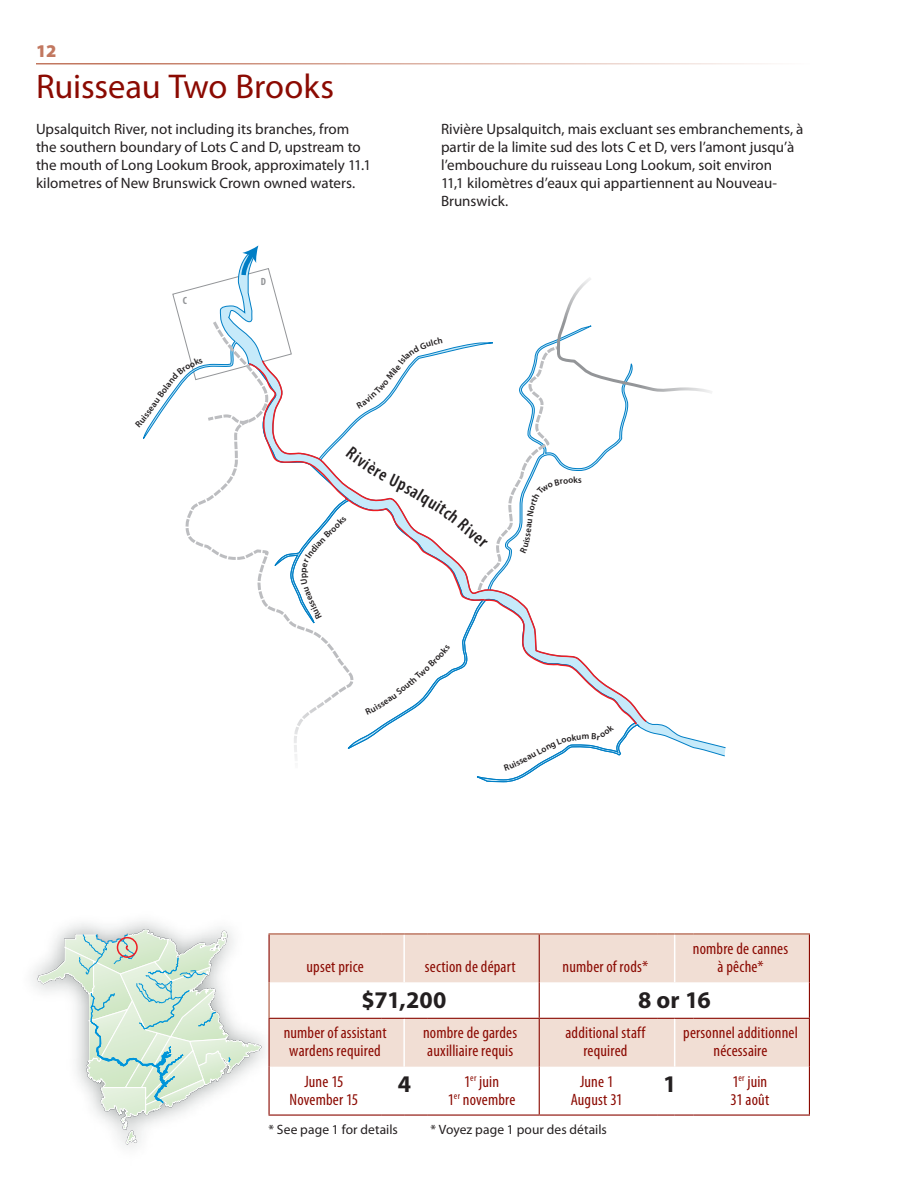
<style>
.page{position:relative;width:918px;height:1188px;background:#fff}
.page>*{position:absolute;margin:0;border:0;box-sizing:border-box;transform-origin:0 0}
.lease{font:34.5px "Myriad Pro";letter-spacing:-.005em;color:#8b0a02}
.table_data{font:700 24px "Myriad Pro";color:#231f20}
.t1{font:600 condensed 18px "Myriad Pro";color:#231f20}
.t2{font:900 18px "Myriad Pro";color:#c27860}
.table_head{font:condensed 16.5px/18px "Myriad Pro";letter-spacing:.01em;color:#8b0a02;text-align:center}
.text{font:15px/18px "Myriad Pro";color:#231f20}
.note_text{font:13.5px "Myriad Pro";letter-spacing:.005em;color:#231f20}
.t3{font:700 condensed 10.5px "Myriad Pro";color:#939598}
.t4{font:600 9px "Myriad Pro";color:#231f20}
</style>
<div class="page">
<svg style="left:143px;top:405px;width:582px;height:377px"></svg>
<svg style="left:292px;top:405px;width:347px;height:321px"></svg>
<svg style="left:186px;top:417px;width:171px;height:354px"></svg>
<svg style="left:36px;top:928px;width:227px;height:218px"></svg>
<div style="left:117px;top:937px;width:21px;height:21px;border:2px solid #ee1d23;border-radius:50%"></div>
<svg style="left:266px;top:676px;width:79px;height:104px"></svg>
<hr style="left:36px;top:63px;width:774px;height:1px;background:#c27860">
<svg style="left:270px;top:934px;width:539px;height:133px;fill:#f1ded4"></svg>
<hr style="left:403px;top:1019px;width:2px;height:48px;background:#fff">
<hr style="left:674px;top:1019px;width:1px;height:48px;background:#fff">
<hr style="left:403px;top:934px;width:2px;height:48px;background:#fff">
<hr style="left:674px;top:934px;width:1px;height:48px;background:#fff">
<hr style="left:268px;top:934px;width:2px;height:48px;background:#8b0a02">
<hr style="left:268px;top:933px;width:114px;height:1px;background:#aa5137">
<svg style="left:382px;top:933px;width:45px;height:1px"></svg>
<hr style="left:427px;top:933px;width:112px;height:1px;background:#aa5137">
<hr style="left:539px;top:934px;width:1px;height:48px;background:#8b0a02">
<hr style="left:539px;top:933px;width:118px;height:1px;background:#aa5137">
<svg style="left:657px;top:933px;width:36px;height:1px"></svg>
<hr style="left:693px;top:933px;width:117px;height:1px;background:#aa5137">
<hr style="left:809px;top:934px;width:1px;height:48px;background:#8b0a02">
<hr style="left:268px;top:982px;width:2px;height:36px;background:#aa5137">
<hr style="left:539px;top:982px;width:1px;height:36px;background:#8b0a02">
<hr style="left:809px;top:982px;width:1px;height:36px;background:#8b0a02">
<hr style="left:268px;top:1019px;width:2px;height:48px;background:#8b0a02">
<hr style="left:268px;top:1018px;width:114px;height:1px;background:#8b0a02">
<svg style="left:382px;top:1018px;width:45px;height:1px"></svg>
<hr style="left:427px;top:1018px;width:112px;height:1px;background:#8b0a02">
<hr style="left:539px;top:1019px;width:1px;height:48px;background:#8b0a02">
<hr style="left:539px;top:1018px;width:118px;height:1px;background:#8b0a02">
<svg style="left:657px;top:1018px;width:36px;height:1px"></svg>
<hr style="left:693px;top:1018px;width:117px;height:1px;background:#8b0a02">
<hr style="left:809px;top:1019px;width:1px;height:48px;background:#8b0a02">
<hr style="left:268px;top:1067px;width:2px;height:47px;background:#8b0a02">
<hr style="left:268px;top:1114px;width:114px;height:2px;background:#8b0a02">
<hr style="left:382px;top:1114px;width:22px;height:2px;background:#8b0a02">
<hr style="left:404px;top:1114px;width:23px;height:2px;background:#8b0a02">
<hr style="left:427px;top:1114px;width:112px;height:2px;background:#8b0a02">
<hr style="left:539px;top:1067px;width:1px;height:47px;background:#8b0a02">
<hr style="left:539px;top:1114px;width:118px;height:2px;background:#8b0a02">
<svg style="left:657px;top:1114px;width:36px;height:2px"></svg>
<hr style="left:809px;top:1067px;width:1px;height:47px;background:#8b0a02">
<hr style="left:693px;top:1114px;width:117px;height:2px;background:#8b0a02">
<svg style="left:504px;top:724px;width:110px;height:47px"></svg>
<svg style="left:365px;top:645px;width:85px;height:70px"></svg>
<svg style="left:143px;top:409px;width:9px;height:18px"></svg>
<svg style="left:163px;top:245px;width:129px;height:181px"></svg>
<svg style="left:300px;top:278px;width:421px;height:342px"></svg>
<p class="t2" style="left:36px;top:39px;width:22px">12</p>
<p class="lease" style="left:36px;top:65px;width:300px">Ruisseau Two Brooks</p>
<p class="text" style="left:36px;top:120px;width:337px">Upsalquitch River, not including its branches, from the southern boundary of Lots C and D, upstream to the mouth of Long Lookum Brook, approximately 11.1 kilometres of New Brunswick Crown owned waters.</p>
<p class="text" style="left:441px;top:120px;width:364px">Rivière Upsalquitch, mais excluant ses embranchements, à partir de la limite sud des lots C et D, vers l’amont jusqu’à l’embouchure du ruisseau Long Lookum, soit environ<br>11,1 kilomètres d’eaux qui appartiennent au Nouveau-Brunswick.</p>
<p class="t3" style="left:183px;top:294px;width:6px">C</p>
<p class="t4" style="left:145px;top:407px;width:28px;rotate:-54deg">eau Bo</p>
<p class="t3" style="left:261px;top:275px;width:7px">D</p>
<p class="t4" style="left:390px;top:367px;width:17px;rotate:-52deg">le Is</p>
<p class="t1" style="left:418px;top:481px;width:30px;rotate:31deg">alqu</p>
<p class="table_head" style="left:307px;top:957px;width:59px">upset price</p>
<p class="table_head" style="left:425px;top:957px;width:92px">section de départ</p>
<p class="table_head" style="left:563px;top:957px;width:87px">number of rods*</p>
<p class="table_head" style="left:693px;top:939px;width:97px">nombre de cannes à pêche*</p>
<p class="table_data" style="left:362px;top:984px;width:86px">$71,200</p>
<p class="table_data" style="left:638px;top:984px;width:74px">8 or 16</p>
<p class="table_head" style="left:284px;top:1024px;width:104px">number of assistant wardens required</p>
<p class="table_head" style="left:423px;top:1024px;width:96px;text-align:left">nombre de gardes auxilliaire requis</p>
<p class="table_head" style="left:566px;top:1024px;width:81px">additional staff required</p>
<p class="table_head" style="left:683px;top:1024px;width:116px">personnel additionnel nécessaire</p>
<p class="table_head" style="left:304px;top:1072px;width:41px">June 15</p>
<p class="table_head" style="left:290px;top:1090px;width:70px">November 15</p>
<p class="table_head" style="left:580px;top:1072px;width:35px">June 1</p>
<p class="table_head" style="left:571px;top:1090px;width:53px">August 31</p>
<p class="table_data" style="left:398px;top:1068px;width:15px">4</p>
<p class="table_head" style="left:464px;top:1072px;width:36px">1<sup>er</sup> juin</p>
<p class="table_head" style="left:448px;top:1090px;width:69px">1<sup>er</sup> novembre</p>
<p class="table_data" style="left:663px;top:1068px;width:15px">1</p>
<p class="table_head" style="left:732px;top:1072px;width:36px">1<sup>er</sup> juin</p>
<p class="table_head" style="left:730px;top:1090px;width:40px">31 août</p>
<p class="note_text" style="left:268px;top:1121px;width:131px">* See page 1 for details</p>
<p class="note_text" style="left:430px;top:1121px;width:178px">* Voyez page 1 pour des détails</p>
</div>
